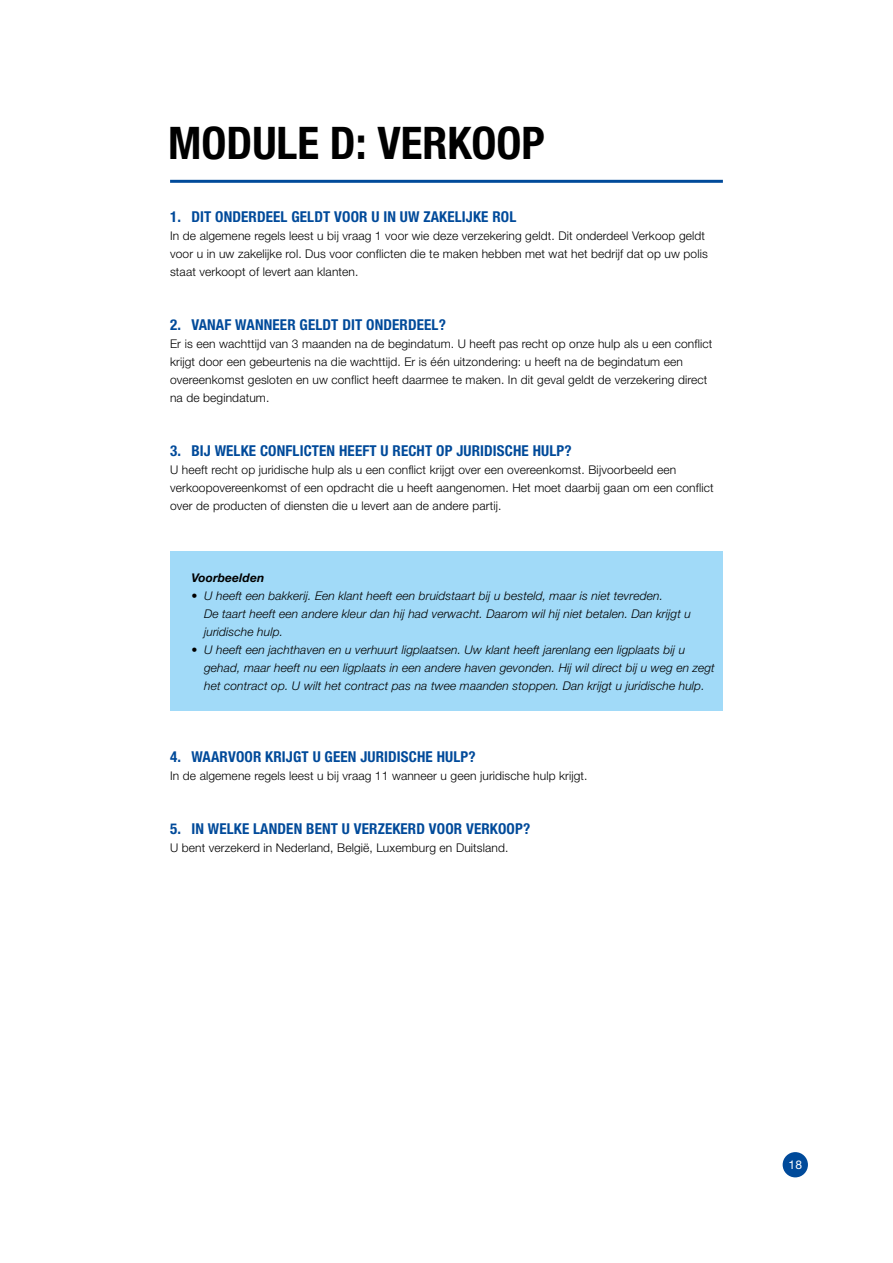
<style>
.page{position:relative;width:893px;height:1263px;background:#fff}
.page>*{position:absolute;margin:0;border:0;box-sizing:border-box;transform-origin:0 0}
.t1{font:700 condensed 45px "Helvetica Neue LT Std";color:#000}
.t2{font:700 condensed 15px "Helvetica Neue LT Std";letter-spacing:.01em;color:#004a9a}
.t3{font:300 12px/18px "Helvetica Neue LT Std";letter-spacing:.01em;color:#000}
.t4{font:italic 300 12px/18px "Helvetica Neue LT Std";letter-spacing:.01em;color:#000}
.t5{font:italic 700 12px "Helvetica Neue LT Std";letter-spacing:.01em;color:#000}
.t6{font:12px "Helvetica Neue LT Std";color:#fff}
.s1{font-style:normal}
</style>
<div class="page">
<div style="left:783px;top:1152px;width:25px;height:25px;background:#004a9a;border-radius:50%"></div>
<div style="left:170px;top:551px;width:553px;height:160px;background:#a1daf8"></div>
<hr style="left:170px;top:180px;width:553px;height:3px;background:#004a9a">
<h1 class="t1" style="left:168px;top:115px;width:378px">MODULE D: VERKOOP</h1>
<p class="t2" style="left:170px;top:207px;width:348px">1. DIT ONDERDEEL GELDT VOOR U IN UW ZAKELIJKE ROL</p>
<p class="t3" style="left:170px;top:226px;width:539px">In de algemene regels leest u bij vraag 1 voor wie deze verzekering geldt. Dit onderdeel Verkoop geldt voor u in uw zakelijke rol. Dus voor conflicten die te maken hebben met wat het bedrijf dat op uw polis staat verkoopt of levert aan klanten.</p>
<p class="t2" style="left:170px;top:315px;width:277px">2. VANAF WANNEER GELDT DIT ONDERDEEL?</p>
<p class="t3" style="left:170px;top:334px;width:544px">Er is een wachttijd van 3 maanden na de begindatum. U heeft pas recht op onze hulp als u een conflict krijgt door een gebeurtenis na die wachttijd. Er is één uitzondering: u heeft na de begindatum een overeenkomst gesloten en uw conflict heeft daarmee te maken. In dit geval geldt de verzekering direct na de begindatum.</p>
<p class="t2" style="left:170px;top:441px;width:403px">3. BIJ WELKE CONFLICTEN HEEFT U RECHT OP JURIDISCHE HULP?</p>
<p class="t3" style="left:170px;top:460px;width:545px">U heeft recht op juridische hulp als u een conflict krijgt over een overeenkomst. Bijvoorbeeld een verkoopovereenkomst of een opdracht die u heeft aangenomen. Het moet daarbij gaan om een conflict over de producten of diensten die u levert aan de andere partij.</p>
<p class="t5" style="left:191px;top:570px;width:74px">Voorbeelden</p>
<p class="t4" style="left:204px;top:586px;width:488px;text-indent:-13px"><span class="s1">•</span> U heeft een bakkerij. Een klant heeft een bruidstaart bij u besteld, maar is niet tevreden.<br>De taart heeft een andere kleur dan hij had verwacht. Daarom wil hij niet betalen. Dan krijgt u juridische hulp.</p>
<p class="t4" style="left:204px;top:640px;width:512px;text-indent:-13px"><span class="s1">•</span> U heeft een jachthaven en u verhuurt ligplaatsen. Uw klant heeft jarenlang een ligplaats bij u gehad, maar heeft nu een ligplaats in een andere haven gevonden. Hij wil direct bij u weg en zegt het contract op. U wilt het contract pas na twee maanden stoppen. Dan krijgt u juridische hulp.</p>
<p class="t2" style="left:170px;top:747px;width:307px">4. WAARVOOR KRIJGT U GEEN JURIDISCHE HULP?</p>
<p class="t3" style="left:170px;top:766px;width:419px">In de algemene regels leest u bij vraag 11 wanneer u geen juridische hulp krijgt.</p>
<p class="t2" style="left:170px;top:819px;width:362px">5. IN WELKE LANDEN BENT U VERZEKERD VOOR VERKOOP?</p>
<p class="t3" style="left:170px;top:838px;width:340px">U bent verzekerd in Nederland, België, Luxemburg en Duitsland.</p>
<p class="t6" style="left:788px;top:1157px;width:15px">18</p>
</div>
